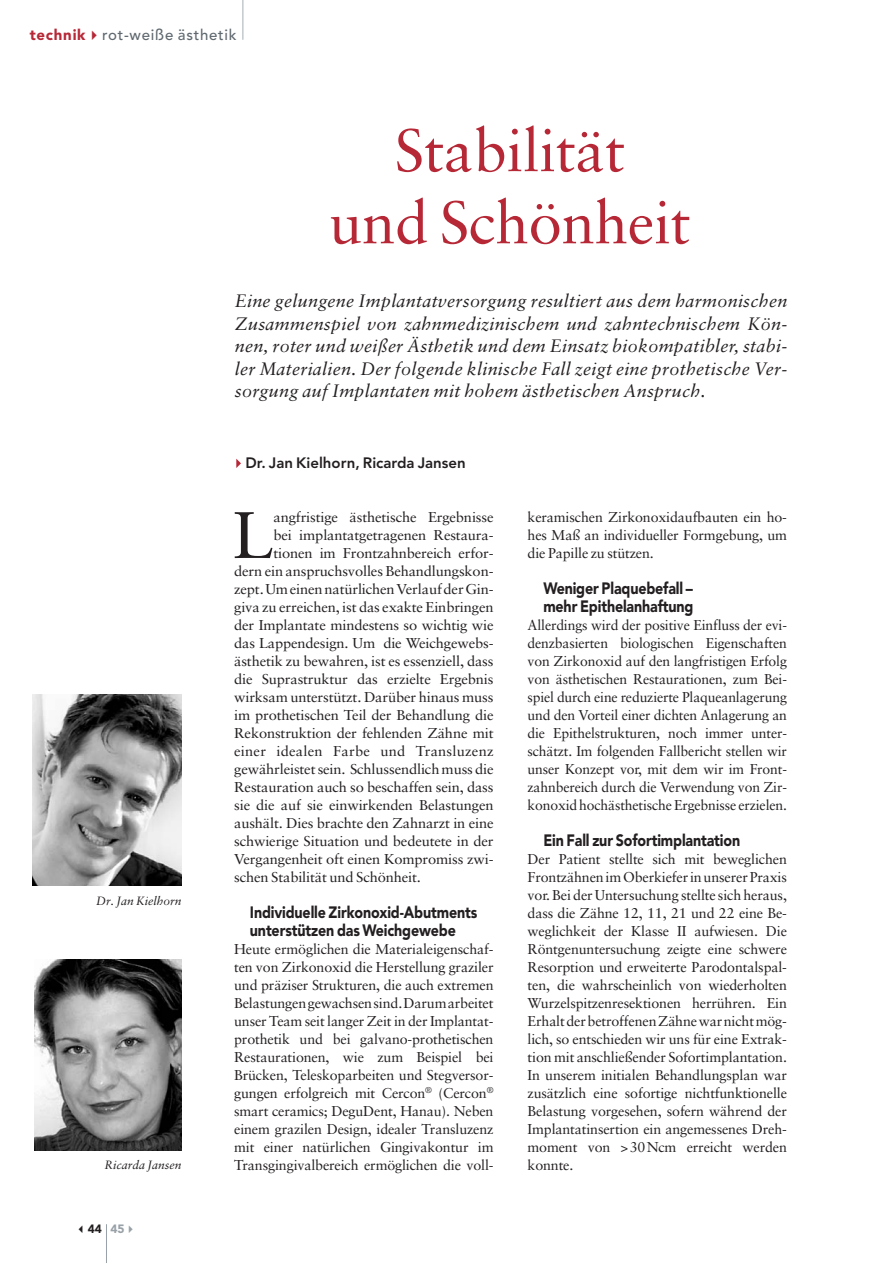
<style>
.page{position:relative;width:893px;height:1263px;background:#fff}
.page>*{position:absolute;margin:0;border:0;box-sizing:border-box;transform-origin:0 0}
.t1{font:65.85px "Sabon";color:#231f20}
.t2{font:60px/72.2px "Sabon";letter-spacing:-.005em;color:#b72837;text-align:center}
.t3{font:italic 18px/22.5px "Sabon";letter-spacing:.015em;color:#231f20;text-align:justify}
.t4{font:900 16.35px/18px "Avenir";letter-spacing:-.01em;color:#231f20;scale:.87 1}
.t5{font:800 15px "Avenir";color:#231f20}
.t6{font:500 15px "Avenir";letter-spacing:.05em;color:#606970}
.t7{font:14.25px/18px "Sabon";letter-spacing:-.01em;color:#231f20;text-align:justify}
.t8{font:14.25px "Sabon";letter-spacing:.015em;color:#231f20}
.t9{font:italic 12px "Sabon";color:#231f20}
.t10{font:900 12px "Avenir";color:#231f20}
.s1{font-weight:900;color:#b72837}
.s2{color:#98a1a7}
</style>
<div class="page">
<hr style="left:243px;top:0;width:1px;height:40px;background:#a7afb5">
<hr style="left:106px;top:1224px;width:1px;height:39px;background:#98a1a7">
<svg style="left:236px;top:459px;width:5px;height:9px"></svg>
<img style="left:33px;top:694px;width:149px;height:192px">
<img style="left:34px;top:959px;width:148px;height:192px">
<p class="t6" style="left:30px;top:28px;width:208px"><span class="s1">technik</span> rot-weiße ästhetik</p>
<h2 class="t2" style="left:329px;top:119px;width:363px">Stabilität<br>und Schönheit</h2>
<p class="t3" style="left:235px;top:291px;width:554px">Eine gelungene Implantatversorgung resultiert aus dem harmonischen Zusammenspiel von zahnmedizinischem und zahntechnischem Kön&shy;nen, roter und weißer Ästhetik und dem Einsatz biokompatibler, stabi&shy;ler Materialien. Der folgende klinische Fall zeigt eine prothetische Ver&shy;sorgung auf Implantaten mit hohem ästhetischen Anspruch.</p>
<p class="t9" style="left:96px;top:895px;width:87px">Dr. Jan Kielhorn</p>
<p class="t9" style="left:105px;top:1160px;width:78px">Ricarda Jansen</p>
<p class="t10" style="left:88px;top:1224px;width:38px">44 <span class="s2">45</span></p>
<p class="t5" style="left:246px;top:457px;width:222px">Dr. Jan Kielhorn, Ricarda Jansen</p>
<h1 class="t1" style="left:232px;top:508px;width:43px">L</h1>
<p class="t7" style="left:274px;top:509px;width:222px">angfristige ästhetische Ergebnisse</p>
<p class="t7" style="left:274px;top:527px;width:222px">bei implantatgetragenen Restaura-</p>
<p class="t7" style="left:274px;top:545px;width:222px">tionen im Frontzahnbereich erfor-</p>
<p class="t7" style="left:234px;top:563px;width:261px">dern ein anspruchsvolles Behandlungskon-</p>
<p class="t7" style="left:234px;top:581px;width:261px">zept. Um einen natürlichen Verlauf der Gin-</p>
<p class="t7" style="left:234px;top:599px;width:261px">giva zu erreichen, ist das exakte Einbringen</p>
<p class="t7" style="left:234px;top:617px;width:261px">der Implantate mindestens so wichtig wie</p>
<p class="t7" style="left:234px;top:635px;width:261px">das Lappendesign. Um die Weichgewebs-</p>
<p class="t7" style="left:234px;top:653px;width:261px">ästhetik zu bewahren, ist es essenziell, dass</p>
<p class="t7" style="left:234px;top:671px;width:261px">die Suprastruktur das erzielte Ergebnis</p>
<p class="t7" style="left:234px;top:689px;width:261px">wirksam unterstützt. Darüber hinaus muss</p>
<p class="t7" style="left:234px;top:707px;width:261px">im prothetischen Teil der Behandlung die</p>
<p class="t7" style="left:234px;top:725px;width:261px">Rekonstruktion der fehlenden Zähne mit</p>
<p class="t8" style="left:234px;top:745px;width:261px">einer idealen Farbe und Transluzenz</p>
<p class="t7" style="left:234px;top:761px;width:261px">gewährleistet sein. Schlussendlich muss die</p>
<p class="t7" style="left:234px;top:779px;width:261px">Restauration auch so beschaffen sein, dass</p>
<p class="t7" style="left:234px;top:797px;width:261px">sie die auf sie einwirkenden Belastungen</p>
<p class="t7" style="left:234px;top:815px;width:261px">aushält. Dies brachte den Zahnarzt in eine</p>
<p class="t7" style="left:234px;top:833px;width:261px">schwierige Situation und bedeutete in der</p>
<p class="t7" style="left:234px;top:851px;width:261px">Vergangenheit oft einen Kompromiss zwi-</p>
<p class="t7" style="left:234px;top:869px;width:188px">schen Stabilität und Schönheit.</p>
<p class="t4" style="left:250px;top:905px;width:263px">Individuelle Zirkonoxid-Abutments unterstützen das Weichgewebe</p>
<p class="t7" style="left:234px;top:941px;width:261px">Heute ermöglichen die Materialeigenschaf&shy;ten von Zirkonoxid die Herstellung graziler und präziser Strukturen, die auch extremen Belastungen gewachsen sind. Darum arbeitet unser Team seit langer Zeit in der Implantat&shy;prothetik und bei galvano-prothetischen Restaurationen, wie zum Beispiel bei Brücken, Teleskoparbeiten und Stegversor&shy;gungen erfolgreich mit Cercon<sup>®</sup> (Cercon<sup>® </sup>smart ceramics; DeguDent, Hanau). Neben einem grazilen Design, idealer Transluzenz mit einer natürlichen Gingivakontur im Transgingivalbereich ermöglichen die voll-</p>
<p class="t7" style="left:528px;top:509px;width:261px">keramischen Zirkonoxidaufbauten ein ho&shy;hes Maß an individueller Formgebung, um die Papille zu stützen.</p>
<p class="t4" style="left:543px;top:581px;width:174px">Weniger Plaquebefall – mehr Epithelanhaftung</p>
<p class="t7" style="left:528px;top:617px;width:261px">Allerdings wird der positive Einfluss der evi&shy;denzbasierten biologischen Eigenschaften von Zirkonoxid auf den langfristigen Erfolg von ästhetischen Restaurationen, zum Bei&shy;spiel durch eine reduzierte Plaqueanlagerung und den Vorteil einer dichten Anlagerung an die Epithelstrukturen, noch immer unter&shy;schätzt. Im folgenden Fallbericht stellen wir unser Konzept vor, mit dem wir im Front&shy;zahnbereich durch die Verwendung von Zir&shy;konoxid hochästhetische Ergebnisse erzielen.</p>
<p class="t4" style="left:543px;top:833px;width:228px">Ein Fall zur Sofortimplantation</p>
<p class="t7" style="left:528px;top:851px;width:261px">Der Patient stellte sich mit beweglichen Frontzähnen im Oberkiefer in unserer Praxis vor. Bei der Untersuchung stellte sich heraus, dass die Zähne 12, 11, 21 und 22 eine Be&shy;weglichkeit der Klasse II aufwiesen. Die Röntgenuntersuchung zeigte eine schwere Resorption und erweiterte Parodontalspal&shy;ten, die wahrscheinlich von wiederholten Wurzelspitzenresektionen herrühren. Ein Erhalt der betroffenen Zähne war nicht mög&shy;lich, so entschieden wir uns für eine Extrak&shy;tion mit anschließender Sofortimplantation.<br>In unserem initialen Behandlungsplan war zusätzlich eine sofortige nichtfunktionelle Belastung vorgesehen, sofern während der Implantatinsertion ein angemessenes Dreh&shy;moment von &gt;30Ncm erreicht werden konnte.</p>
</div>
